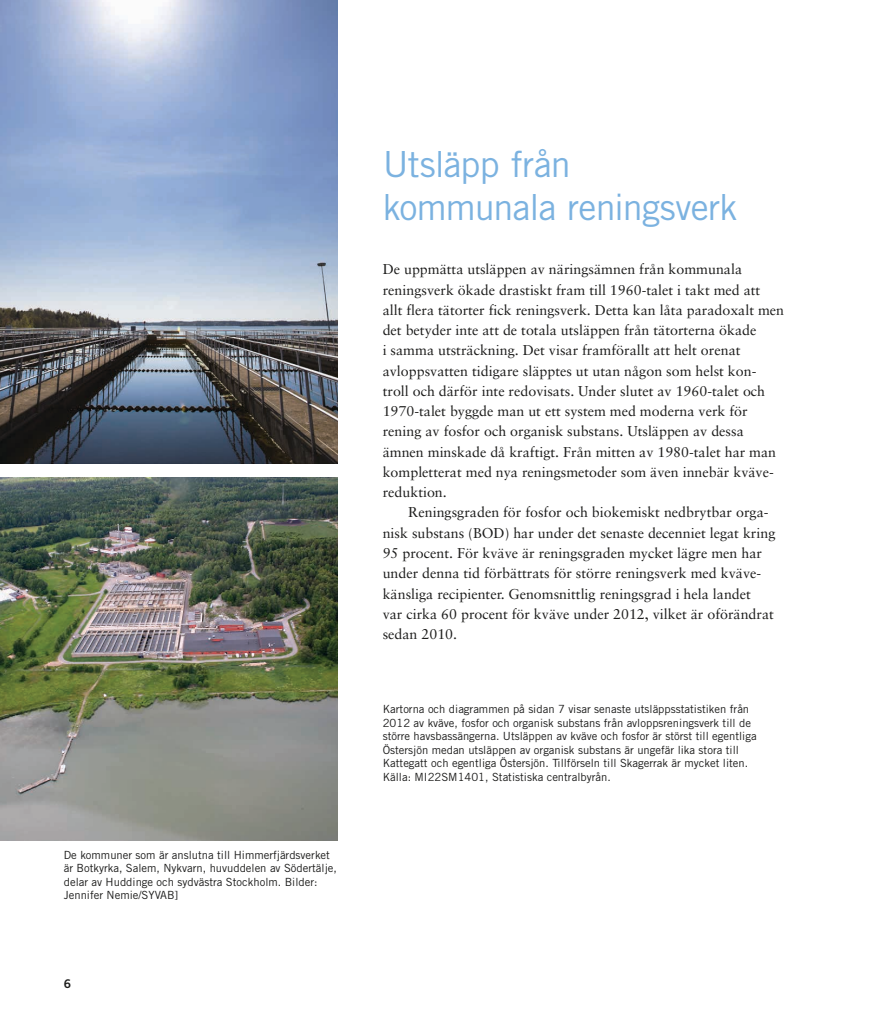
<style>
.page{position:relative;width:893px;height:1021px;background:#fff}
.page>*{position:absolute;margin:0;border:0;box-sizing:border-box;transform-origin:0 0}
.t1{font:36px/43.2px "Trade Gothic LT";letter-spacing:-.025em;color:#7bb2e0}
.t2{font:14.25px/20.2px "Sabon";color:#1c1c1b}
.t3{font:12px "Trade Gothic LT Bold Two";color:#1c1c1b}
.t4{font:11.25px/13.5px "Trade Gothic LT";color:#1c1c1b}
</style>
<div class="page">
<img style="left:0;top:477px;width:337px;height:363px">
<img style="left:0;top:0;width:337px;height:463px">
<p class="t4" style="left:64px;top:847px;width:275px">De kommuner som är anslutna till Himmerfjärdsverket är Botkyrka, Salem, Nykvarn, huvuddelen av Södertälje, delar av Huddinge och sydvästra Stockholm. Bilder:<br>Jennifer Nemie/SYVAB]</p>
<p class="t3" style="left:64px;top:976px;width:9px">6</p>
<h1 class="t1" style="left:383px;top:142px;width:356px">Utsläpp från kommunala reningsverk</h1>
<p class="t2" style="left:383px;top:259px;width:403px">De uppmätta utsläppen av näringsämnen från kommunala reningsverk ökade drastiskt fram till 1960-talet i takt med att<br>allt flera tätorter fick reningsverk. Detta kan låta paradoxalt men det betyder inte att de totala utsläppen från tätorterna ökade<br>i samma utsträckning. Det visar framförallt att helt orenat avloppsvatten tidigare släpptes ut utan någon som helst kon&shy;troll och därför inte redovisats. Under slutet av 1960-talet och 1970-talet byggde man ut ett system med moderna verk för rening av fosfor och organisk substans. Utsläppen av dessa ämnen minskade då kraftigt. Från mitten av 1980-talet har man kompletterat med nya reningsmetoder som även innebär kväve&shy;reduktion.</p>
<p class="t2" style="left:383px;top:502px;width:394px;text-indent:26px">Reningsgraden för fosfor och biokemiskt nedbrytbar orga&shy;nisk substans (BOD) har under det senaste decenniet legat kring 95 procent. För kväve är reningsgraden mycket lägre men har under denna tid förbättrats för större reningsverk med kväve&shy;känsliga recipienter. Genomsnittlig reningsgrad i hela landet<br>var cirka 60 procent för kväve under 2012, vilket är oförändrat sedan 2010.</p>
<p class="t4" style="left:383px;top:702px;width:375px">Kartorna och diagrammen på sidan 7 visar senaste utsläppsstatistiken från 2012 av kväve, fosfor och organisk substans från avloppsreningsverk till de större havsbassängerna. Utsläppen av kväve och fosfor är störst till egentliga Östersjön medan utsläppen av organisk substans är ungefär lika stora till Kattegatt och egentliga Östersjön. Tillförseln till Skagerrak är mycket liten.<br>Källa: MI22SM1401, Statistiska centralbyrån.</p>
</div>
